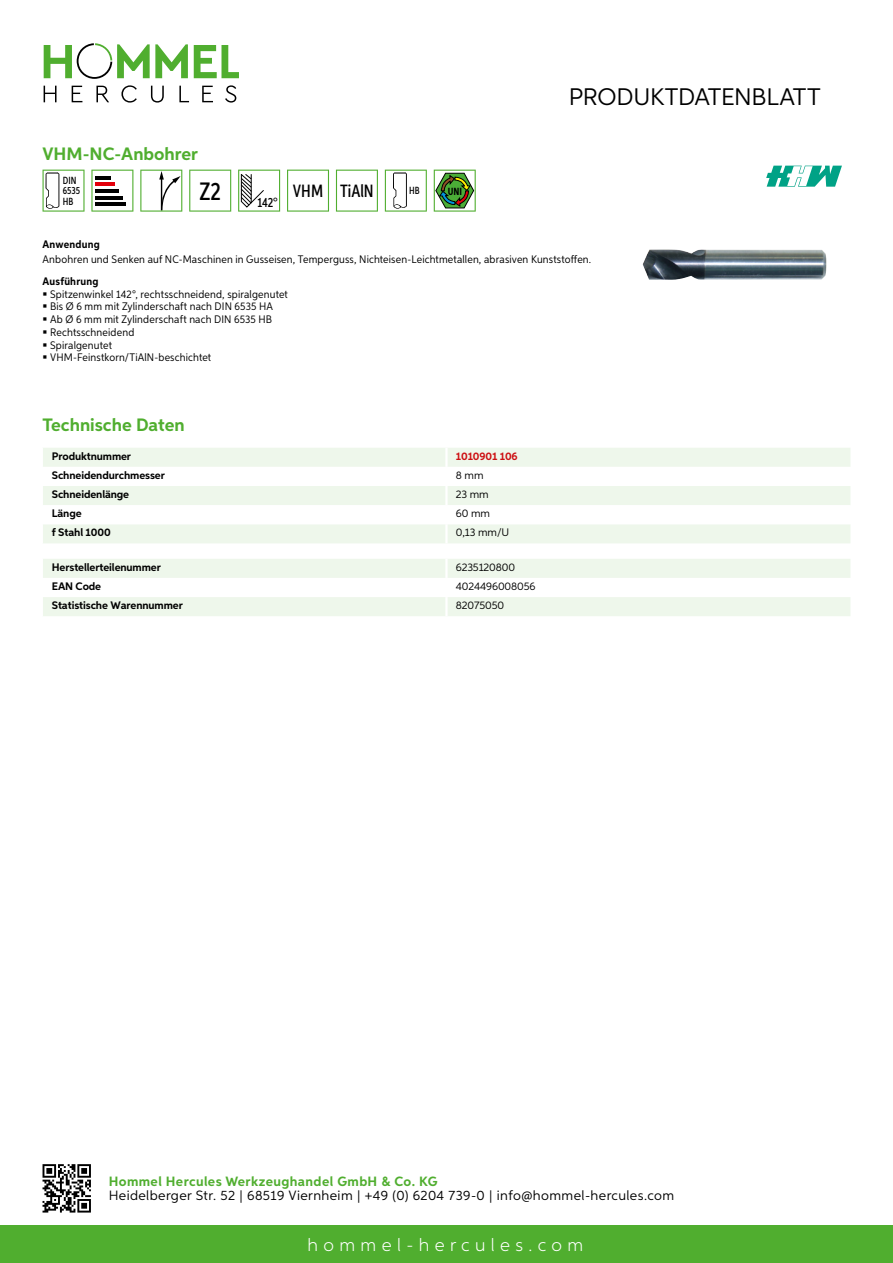
<style>
.page{position:relative;width:893px;height:1263px;background:#fff}
.page>*{position:absolute;margin:0;border:0;box-sizing:border-box;transform-origin:0 0}
.t1{font:500 25.2px "Aspira XX Nar";color:#000}
.t2{font:24px "Aspira";letter-spacing:-.01em;color:#000}
.t3{font:700 18px "Aspira";color:#50ae2f}
.t4{font:300 18px "Aspira";letter-spacing:.3em;color:#fff}
.t5{font:500 17.85px "Aspira XX Nar";color:#000}
.t6{font:13.5px "Aspira";letter-spacing:.03em;color:#000}
.t7{font:700 13.5px "Aspira";letter-spacing:.03em;color:#50ae2f}
.t8{font:500 13.35px "Aspira XX Nar";color:#000}
.t9{font:10.95px/12.8px "Aspira Nar";letter-spacing:.015em;color:#000}
.t10{font:700 10.95px "Aspira";letter-spacing:-.01em;color:#000}
.t11{font:10.95px "Aspira";letter-spacing:-.01em;color:#000}
.t12{font:700 10.95px "Aspira Nar";letter-spacing:.02em;color:#000}
.t13{font:700 10.95px "Aspira";letter-spacing:-.01em;color:#cd1013}
.t14{font:500 10.35px/10.4px "Aspira XX Nar";color:#000}
.t15{font:700 10.35px "Aspira XX Nar";color:#000}
</style>
<div class="page">
<div style="left:0;top:1226px;width:893px;height:37px;background:#50ae2f"></div>
<svg style="left:43px;top:1164px;width:48px;height:48px"></svg>
<svg style="left:194px;top:45px;width:45px;height:33px"></svg>
<svg style="left:44px;top:43px;width:144px;height:36px"></svg>
<svg style="left:44px;top:86px;width:13px;height:16px"></svg>
<svg style="left:72px;top:86px;width:10px;height:16px"></svg>
<svg style="left:96px;top:86px;width:13px;height:16px"></svg>
<svg style="left:121px;top:85px;width:16px;height:18px"></svg>
<svg style="left:151px;top:86px;width:13px;height:17px"></svg>
<svg style="left:179px;top:86px;width:10px;height:16px"></svg>
<svg style="left:202px;top:86px;width:11px;height:16px"></svg>
<svg style="left:225px;top:85px;width:11px;height:18px"></svg>
<div style="left:43px;top:448px;width:807px;height:95px;background:#eef7eb"></div>
<svg style="left:43px;top:467px;width:807px;height:57px"></svg>
<hr style="left:445px;top:448px;width:3px;height:19px;background:#fff">
<hr style="left:445px;top:467px;width:3px;height:19px;background:#fff">
<hr style="left:445px;top:486px;width:3px;height:19px;background:#fff">
<hr style="left:445px;top:505px;width:3px;height:19px;background:#fff">
<hr style="left:445px;top:524px;width:3px;height:19px;background:#fff">
<svg style="left:43px;top:559px;width:807px;height:57px"></svg>
<hr style="left:445px;top:597px;width:3px;height:19px;background:#fff">
<svg style="left:43px;top:170px;width:42px;height:42px"></svg>
<svg style="left:91px;top:170px;width:42px;height:42px"></svg>
<hr style="left:95px;top:176px;width:16px;height:3px;background:#000">
<hr style="left:95px;top:183px;width:20px;height:3px;background:#e3000b">
<hr style="left:95px;top:189px;width:23px;height:3px;background:#000">
<hr style="left:95px;top:196px;width:27px;height:3px;background:#000">
<hr style="left:95px;top:203px;width:31px;height:3px;background:#000">
<svg style="left:140px;top:170px;width:42px;height:42px"></svg>
<svg style="left:189px;top:170px;width:42px;height:42px"></svg>
<svg style="left:238px;top:170px;width:42px;height:42px"></svg>
<svg style="left:287px;top:170px;width:42px;height:42px"></svg>
<svg style="left:336px;top:170px;width:42px;height:42px"></svg>
<svg style="left:385px;top:170px;width:42px;height:42px"></svg>
<svg style="left:434px;top:170px;width:42px;height:42px"></svg>
<img style="left:643px;top:249px;width:183px;height:31px">
<svg style="left:766px;top:166px;width:76px;height:21px"></svg>
<h3 class="t3" style="left:43px;top:142px;width:157px">VHM-NC-Anbohrer</h3>
<p class="t14" style="left:63px;top:175px;width:19px">DIN<br>6535<br>HB</p>
<h1 class="t1" style="left:200px;top:176px;width:23px">Z2</h1>
<p class="t8" style="left:258px;top:195px;width:22px">142°</p>
<h3 class="t5" style="left:293px;top:180px;width:82px">VHM TiAlN</h3>
<p class="t14" style="left:409px;top:186px;width:12px">HB</p>
<p class="t15" style="left:448px;top:185px;width:16px">UNI</p>
<h2 class="t2" style="left:569px;top:82px;width:253px">Produktdatenblatt</h2>
<p class="t12" style="left:43px;top:237px;width:59px">Anwendung</p>
<p class="t9" style="left:43px;top:252px;width:550px">Anbohren und Senken auf NC-Maschinen in Gusseisen, Temperguss, Nichteisen-Leichtmetallen, abrasiven Kunststoffen.</p>
<p class="t12" style="left:43px;top:274px;width:58px">Ausführung</p>
<p class="t9" style="left:50px;top:287px;width:239px">Spitzenwinkel 142°, rechtsschneidend, spiralgenutet Bis Ø 6 mm mit Zylinderschaft nach DIN 6535 HA Ab Ø 6 mm mit Zylinderschaft nach DIN 6535 HB Rechtsschneidend<br>Spiralgenutet<br>VHM-Feinstkorn/TiAlN-beschichtet</p>
<h3 class="t3" style="left:43px;top:413px;width:144px">Technische Daten</h3>
<p class="t10" style="left:52px;top:449px;width:81px">Produktnummer</p>
<p class="t13" style="left:456px;top:449px;width:63px">1010901 106</p>
<p class="t10" style="left:52px;top:468px;width:115px">Schneidendurchmesser</p>
<p class="t11" style="left:456px;top:468px;width:29px">8 mm</p>
<p class="t10" style="left:52px;top:487px;width:79px">Schneidenlänge</p>
<p class="t11" style="left:456px;top:487px;width:34px">23 mm</p>
<p class="t10" style="left:52px;top:506px;width:31px">Länge</p>
<p class="t11" style="left:456px;top:507px;width:36px">60 mm</p>
<p class="t10" style="left:52px;top:526px;width:60px">f Stahl 1000</p>
<p class="t11" style="left:456px;top:526px;width:53px">0,13 mm/U</p>
<p class="t10" style="left:52px;top:560px;width:111px">Herstellerteilenummer</p>
<p class="t11" style="left:456px;top:560px;width:61px">6235120800</p>
<p class="t10" style="left:52px;top:579px;width:51px">EAN Code</p>
<p class="t11" style="left:456px;top:579px;width:81px">4024496008056</p>
<p class="t10" style="left:52px;top:598px;width:132px">Statistische Warennummer</p>
<p class="t11" style="left:456px;top:598px;width:50px">82075050</p>
<p class="t7" style="left:109px;top:1172px;width:330px">Hommel Hercules Werkzeughandel GmbH &amp; Co. KG</p>
<p class="t6" style="left:109px;top:1187px;width:567px">Heidelberger Str. 52 | 68519 Viernheim | +49 (0) 6204 739-0 | info@hommel-hercules.com</p>
<h3 class="t4" style="left:307px;top:1234px;width:277px">hommel-hercules.com</h3>
</div>
